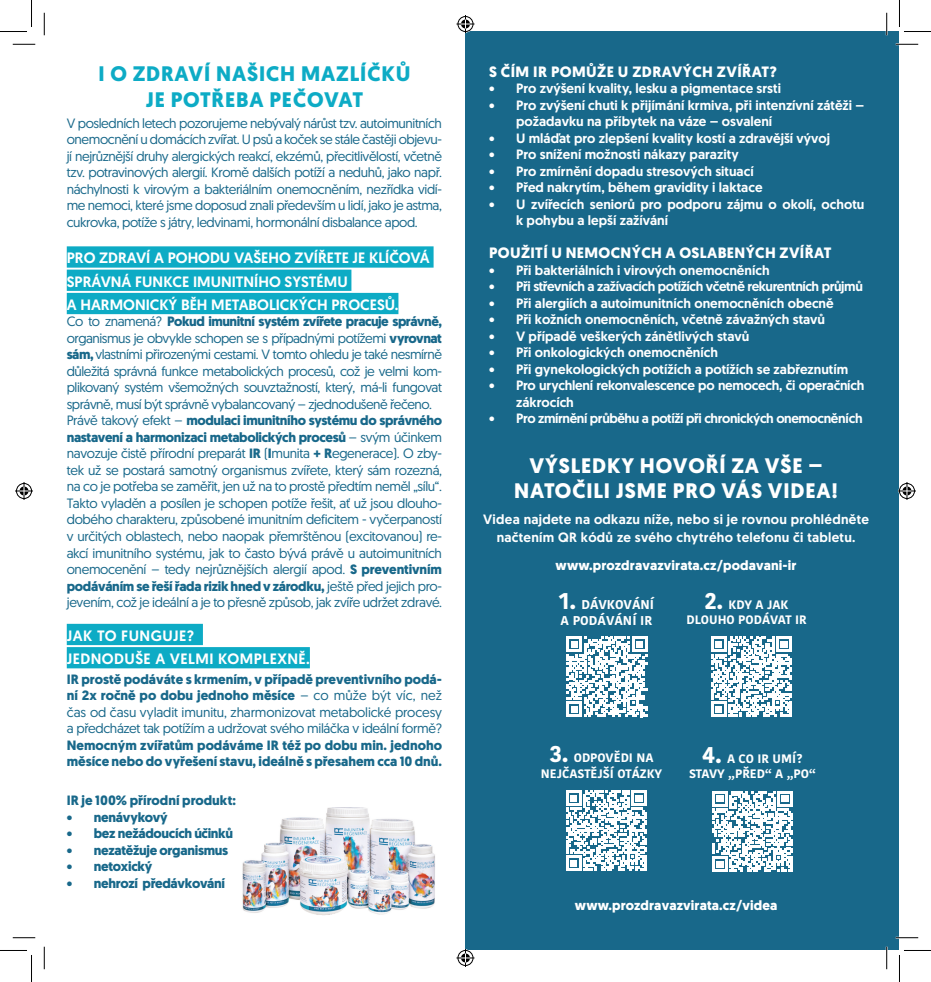
<style>
.page{position:relative;width:931px;height:982px;background:#fff}
.page>*{position:absolute;margin:0;border:0;box-sizing:border-box;transform-origin:0 0}
.t1{font:700 21px/25.5px "Geomanist";letter-spacing:.04em;color:#fff;text-align:center}
.t2{font:700 21px/25.5px "Geomanist";letter-spacing:.04em;color:#0dabc5;text-align:center}
.t3{font:500 15px/23.2px "Geomanist";color:#fff}
.t4{font:700 15px "Geomanist";letter-spacing:.025em;color:#fff}
.t5{font:500 15px/23.2px "Geomanist";letter-spacing:.03em;color:#fff}
.t6{font:13.5px/16.5px "Geomanist";letter-spacing:-.025em;color:#18688a;text-align:justify}
.t7{font:500 13.5px/16.5px "Geomanist";color:#fff}
.t8{font:700 13.5px/16.5px "Geomanist";color:#18688a}
.t9{font:500 13.5px "Geomanist";letter-spacing:-.03em;color:#fff}
.t10{font:500 13.5px/18px "Geomanist";letter-spacing:.02em;color:#fff;text-align:center}
.t11{font:700 13.5px "Geomanist";letter-spacing:-.02em;color:#18688a}
.t12{font:700 13.5px "Geomanist";letter-spacing:.01em;color:#fff}
.t13{font:500 13.5px/16.5px "Geomanist";letter-spacing:-.02em;color:#fff}
.t14{font:700 12.75px/16.6px "Kohinoor Devanagari";color:#fff}
.t15{font:700 12.3px/15.3px "Kohinoor Devanagari";color:#fff;text-align:center}
.s1{font-weight:700}
.s2{font-size:23.7px}
</style>
<div class="page">
<div style="left:465px;top:31px;width:434px;height:919px;background:#18688a"></div>
<div style="left:67px;top:246px;width:366px;height:21px;background:#0dabc5"></div>
<div style="left:67px;top:269px;width:284px;height:22px;background:#0dabc5"></div>
<div style="left:67px;top:293px;width:331px;height:21px;background:#0dabc5"></div>
<div style="left:67px;top:623px;width:136px;height:22px;background:#0dabc5"></div>
<div style="left:67px;top:647px;width:243px;height:21px;background:#0dabc5"></div>
<img style="left:242px;top:807px;width:193px;height:108px">
<svg style="left:711px;top:636px;width:80px;height:81px"></svg>
<svg style="left:566px;top:636px;width:81px;height:81px"></svg>
<svg style="left:566px;top:790px;width:80px;height:80px"></svg>
<svg style="left:712px;top:791px;width:80px;height:80px"></svg>
<hr style="left:895px;top:43px;width:23px;height:2px;background:#fff">
<hr style="left:895px;top:936px;width:23px;height:2px;background:#fff">
<hr style="left:885px;top:13px;width:2px;height:22px;background:#fff">
<hr style="left:885px;top:946px;width:2px;height:23px;background:#fff">
<svg style="left:13px;top:44px;width:22px;height:1px"></svg>
<svg style="left:895px;top:44px;width:23px;height:1px"></svg>
<svg style="left:13px;top:937px;width:22px;height:1px"></svg>
<svg style="left:895px;top:937px;width:23px;height:1px"></svg>
<svg style="left:44px;top:13px;width:1px;height:22px"></svg>
<svg style="left:44px;top:946px;width:1px;height:23px"></svg>
<svg style="left:886px;top:13px;width:1px;height:22px"></svg>
<svg style="left:886px;top:946px;width:1px;height:23px"></svg>
<svg style="left:0;top:0;width:32px;height:32px"></svg>
<svg style="left:0;top:950px;width:32px;height:31px"></svg>
<svg style="left:899px;top:0;width:31px;height:32px"></svg>
<svg style="left:899px;top:950px;width:31px;height:31px"></svg>
<svg style="left:456px;top:15px;width:18px;height:18px"></svg>
<svg style="left:456px;top:949px;width:18px;height:17px"></svg>
<svg style="left:15px;top:482px;width:18px;height:18px"></svg>
<svg style="left:898px;top:482px;width:17px;height:18px"></svg>
<h1 class="t2" style="left:98px;top:61px;width:313px">I O ZDRAVÍ NAŠICH MAZLÍČKŮ<br>JE POTŘEBA PEČOVAT</h1>
<p class="t6" style="left:67px;top:114px;width:377px">V posledních letech pozorujeme nebývalý nárůst tzv. autoimunitních onemocnění u domácích zvířat. U psů a koček se stále častěji objevu&shy;jí nejrůznější druhy alergických reakcí, ekzémů, přecitlivělostí, včetně tzv. potravinových alergií. Kromě dalších potíží a neduhů, jako např. náchylnosti k virovým a bakteriálním onemocněním, nezřídka vidí&shy;me nemoci, které jsme doposud znali především u lidí, jako je astma, cukrovka, potíže s játry, ledvinami, hormonální disbalance apod.</p>
<p class="t3" style="left:67px;top:246px;width:364px">PRO ZDRAVÍ A POHODU VAŠEHO ZVÍŘETE JE KLÍČOVÁ<br>SPRÁVNÁ FUNKCE IMUNITNÍHO SYSTÉMU<br>A HARMONICKÝ BĚH METABOLICKÝCH PROCESŮ.</p>
<p class="t6" style="left:67px;top:313px;width:377px;text-align:left">Co to znamená? <span class="s1">Pokud imunitní systém zvířete pracuje správně, </span>organismus je obvykle schopen se s případnými potížemi <span class="s1">vyrovnat sám,</span> vlastními přirozenými cestami. V tomto ohledu je také nesmírně důležitá správná funkce metabolických procesů, což je velmi kom&shy;plikovaný systém všemožných souvztažností, který, má-li fungovat správně, musí být správně vybalancovaný – zjednodušeně řečeno.<br>Právě takový efekt – <span class="s1">modulaci imunitního systému do správného nastavení a harmonizaci metabolických procesů</span> – svým účinkem navozuje čistě přírodní preparát <span class="s1">IR</span> (<span class="s1">I</span>munita <span class="s1">+ R</span>egenerace). O zby&shy;tek už se postará samotný organismus zvířete, který sám rozezná, na co je potřeba se zaměřit, jen už na to prostě předtím neměl „sílu“.<br>Takto vyladěn a posílen je schopen potíže řešit, ať už jsou dlouho&shy;dobého charakteru, způsobené imunitním deficitem - vyčerpaností v určitých oblastech, nebo naopak přemrštěnou (excitovanou) re&shy;akcí imunitního systému, jak to často bývá právě u autoimunitních onemocenění – tedy nejrůznějších alergií apod. <span class="s1">S preventivním podáváním se řeší řada rizik hned v zárodku,</span> ještě před jejich pro&shy;jevením, což je ideální a je to přesně způsob, jak zvíře udržet zdravé.</p>
<p class="t5" style="left:67px;top:623px;width:244px">JAK TO FUNGUJE?<br>JEDNODUŠE A VELMI KOMPLEXNĚ.</p>
<p class="t6" style="left:67px;top:670px;width:377px"><span class="s1">IR prostě podáváte s krmením, v případě preventivního podá&shy;ní 2x ročně po dobu jednoho měsíce</span> – co může být víc, než čas od času vyladit imunitu, zharmonizovat metabolické procesy a předcházet tak potížím a udržovat svého miláčka v ideální formě?</p>
<p class="t8" style="left:67px;top:736px;width:377px">Nemocným zvířatům podáváme IR též po dobu min. jednoho měsíce nebo do vyřešení stavu, ideálně s přesahem cca 10 dnů.</p>
<p class="t8" style="left:67px;top:792px;width:171px">IR je 100% přírodní produkt:</p>
<p class="t11" style="left:67px;top:807px;width:102px">• nenávykový</p>
<p class="t11" style="left:67px;top:824px;width:168px">• bez nežádoucích účinků</p>
<p class="t11" style="left:67px;top:840px;width:163px">• nezatěžuje organismus</p>
<p class="t11" style="left:67px;top:857px;width:87px">• netoxický</p>
<p class="t11" style="left:67px;top:873px;width:160px">• nehrozí předávkování</p>
<p class="t4" style="left:489px;top:62px;width:289px">S ČÍM IR POMŮŽE U ZDRAVÝCH ZVÍŘAT?</p>
<p class="t7" style="left:489px;top:80px;width:293px">• Pro zvýšení kvality, lesku a pigmentace srsti</p>
<p class="t7" style="left:516px;top:97px;width:350px;text-indent:-27px">• Pro zvýšení chuti k přijímání krmiva, při intenzívní zátěži – požadavku na příbytek na váze – osvalení</p>
<p class="t7" style="left:489px;top:130px;width:342px">• U mláďat pro zlepšení kvality kostí a zdravější vývoj</p>
<p class="t7" style="left:489px;top:146px;width:251px">• Pro snížení možnosti nákazy parazity</p>
<p class="t7" style="left:489px;top:163px;width:266px">• Pro zmírnění dopadu stresových situací</p>
<p class="t7" style="left:489px;top:179px;width:275px">• Před nakrytím, během gravidity i laktace</p>
<p class="t7" style="left:516px;top:196px;width:350px;text-indent:-27px">• U zvířecích seniorů pro podporu zájmu o okolí, ochotu k pohybu a lepší zažívání</p>
<p class="t4" style="left:489px;top:243px;width:344px">POUŽITÍ U NEMOCNÝCH A OSLABENÝCH ZVÍŘAT</p>
<p class="t7" style="left:489px;top:262px;width:282px">• Při bakteriálních i virových onemocněních</p>
<p class="t9" style="left:489px;top:278px;width:375px">• Při střevních a zažívacích potížích včetně rekurentních průjmů</p>
<p class="t7" style="left:489px;top:295px;width:346px">• Při alergiích a autoimunitních onemocněních obecně</p>
<p class="t7" style="left:489px;top:311px;width:337px">• Při kožních onemocněních, včetně závažných stavů</p>
<p class="t7" style="left:489px;top:328px;width:262px">• V případě veškerých zánětlivých stavů</p>
<p class="t7" style="left:489px;top:344px;width:230px">• Při onkologických onemocněních</p>
<p class="t7" style="left:489px;top:361px;width:360px">• Při gynekologických potížích a potížích se zabřeznutím</p>
<p class="t13" style="left:516px;top:377px;width:350px;text-indent:-27px">• Pro urychlení rekonvalescence po nemocech, či operačních zákrocích</p>
<p class="t9" style="left:489px;top:410px;width:375px">• Pro zmírnění průběhu a potíží při chronických onemocněních</p>
<h1 class="t1" style="left:514px;top:452px;width:325px">VÝSLEDKY HOVOŘÍ ZA VŠE –<br>NATOČILI JSME PRO VÁS VIDEA!</h1>
<p class="t10" style="left:483px;top:510px;width:387px">Videa najdete na odkazu níže, nebo si je rovnou prohlédněte načtením QR kódů ze svého chytrého telefonu či tabletu.</p>
<p class="t12" style="left:555px;top:556px;width:242px">www.prozdravazvirata.cz/podavani-ir</p>
<p class="t14" style="left:558px;top:595px;width:97px"><span class="s2">1.</span> DÁVKOVÁNÍ<br>A PODÁVÁNÍ IR</p>
<p class="t15" style="left:686px;top:596px;width:122px"><span class="s2">2.</span> KDY A JAK<br>DLOUHO PODÁVAT IR</p>
<p class="t15" style="left:541px;top:750px;width:123px"><span class="s2">3.</span> ODPOVĚDI NA<br>NEJČASTĚJŠÍ OTÁZKY</p>
<p class="t15" style="left:689px;top:751px;width:128px"><span class="s2">4.</span> A CO IR UMÍ?<br>STAVY „PŘED“ A „PO“</p>
<p class="t12" style="left:575px;top:896px;width:204px">www.prozdravazvirata.cz/videa</p>
</div>
